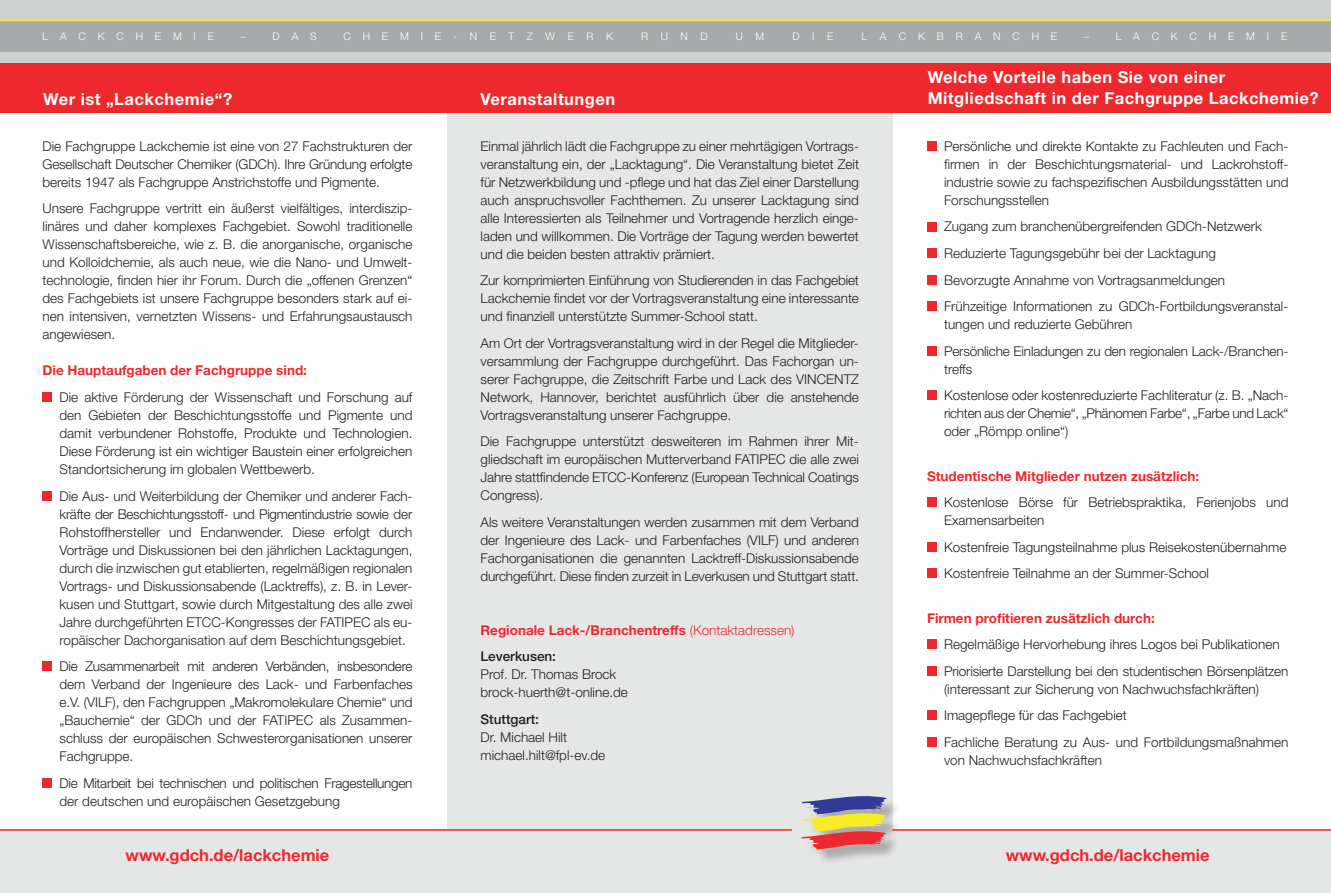
<style>
.page{position:relative;width:1331px;height:893px;background:#fff}
.page>*{position:absolute;margin:0;border:0;box-sizing:border-box;transform-origin:0 0}
.t1{font:700 16.5px/21px "Helvetica Neue";letter-spacing:.03em;color:#fff}
.t2{font:700 16.5px "Helvetica Neue";color:#ee292d}
.t3{font:300 13.5px/18px "Helvetica Neue";color:#231f20;text-align:justify}
.t4{font:700 13.5px/26.5px "Helvetica Neue";color:#ee292d}
.t5{font:300 13.5px/18px "Helvetica Neue";letter-spacing:-.02em;color:#231f20}
.t6{font:500 13.5px "Helvetica Neue";color:#231f20}
.t7{font:300 10.5px "Helvetica Neue";letter-spacing:1.13em;color:#fff}
.t8{font:300 10.5px "Helvetica Neue";letter-spacing:1.2em;color:#fff}
.s1{font-weight:300}
.s2{font-weight:500;color:#231f20}
</style>
<div class="page">
<div style="left:0;top:829px;width:1331px;height:64px;background:#e5e6e6"></div>
<div style="left:447px;top:14px;width:445px;height:879px;background:#e5e6e6"></div>
<div style="left:927px;top:141px;width:9px;height:10px;background:#ee292d"></div>
<div style="left:927px;top:222px;width:9px;height:9px;background:#ee292d"></div>
<div style="left:927px;top:248px;width:9px;height:10px;background:#ee292d"></div>
<div style="left:927px;top:275px;width:9px;height:9px;background:#ee292d"></div>
<div style="left:927px;top:301px;width:9px;height:10px;background:#ee292d"></div>
<div style="left:927px;top:346px;width:9px;height:9px;background:#ee292d"></div>
<div style="left:927px;top:390px;width:9px;height:10px;background:#ee292d"></div>
<div style="left:927px;top:497px;width:9px;height:10px;background:#ee292d"></div>
<div style="left:927px;top:542px;width:9px;height:10px;background:#ee292d"></div>
<div style="left:927px;top:568px;width:9px;height:10px;background:#ee292d"></div>
<div style="left:927px;top:639px;width:9px;height:10px;background:#ee292d"></div>
<div style="left:927px;top:666px;width:9px;height:10px;background:#ee292d"></div>
<div style="left:927px;top:710px;width:9px;height:10px;background:#ee292d"></div>
<div style="left:927px;top:737px;width:9px;height:10px;background:#ee292d"></div>
<div style="left:0;top:21px;width:1331px;height:92px;background:#ee292d"></div>
<div style="left:0;top:0;width:1331px;height:63px;background:#cfd0d0"></div>
<div style="left:0;top:20px;width:1331px;height:32px;background:#a6aaab"></div>
<div style="left:43px;top:392px;width:9px;height:10px;background:#ee292d"></div>
<div style="left:43px;top:491px;width:9px;height:9px;background:#ee292d"></div>
<div style="left:43px;top:661px;width:9px;height:10px;background:#ee292d"></div>
<div style="left:43px;top:778px;width:9px;height:9px;background:#ee292d"></div>
<hr style="left:0;top:20px;width:1331px;height:1px;background:#f8eb2a">
<div style="left:804px;top:798px;width:97px;height:67px;background:#231f20;opacity:.3"></div>
<svg style="left:801px;top:796px;width:85px;height:53px"></svg>
<hr style="left:0;top:829px;width:792px;height:2px;background:#ee292d">
<hr style="left:892px;top:829px;width:439px;height:2px;background:#ee292d">
<p class="t7" style="left:43px;top:30px;width:173px">LACKCHEMIE</p>
<p class="t7" style="left:241px;top:30px;width:7px">–</p>
<p class="t7" style="left:273px;top:30px;width:46px">DAS</p>
<p class="t8" style="left:343px;top:30px;width:271px">CHEMIE-NETZWERK</p>
<p class="t7" style="left:641px;top:30px;width:68px">RUND</p>
<p class="t7" style="left:736px;top:30px;width:30px">U M</p>
<p class="t7" style="left:792px;top:30px;width:42px">DIE</p>
<p class="t7" style="left:861px;top:30px;width:197px">LACKBRANCHE</p>
<p class="t7" style="left:1084px;top:30px;width:7px">–</p>
<p class="t7" style="left:1116px;top:30px;width:173px">LACKCHEMIE</p>
<p class="t1" style="left:43px;top:88px;width:190px">Wer ist „Lackchemie“?</p>
<p class="t1" style="left:480px;top:88px;width:136px">Veranstaltungen</p>
<p class="t3" style="left:43px;top:137px;width:371px">Die Fachgruppe Lackchemie ist eine von 27 Fachstrukturen der Gesellschaft Deutscher Chemiker (GDCh). Ihre Gründung erfolgte bereits 1947 als Fachgruppe Anstrichstoffe und Pigmente.</p>
<p class="t3" style="left:43px;top:199px;width:371px">Unsere Fachgruppe vertritt ein äußerst vielfältiges, interdiszip&shy;linäres und daher komplexes Fachgebiet. Sowohl traditionelle Wissenschaftsbereiche, wie z. B. die anorganische, organische und Kolloidchemie, als auch neue, wie die Nano- und Umwelt&shy;technologie, finden hier ihr Forum. Durch die „offenen Grenzen“ des Fachgebiets ist unsere Fachgruppe besonders stark auf ei&shy;nen intensiven, vernetzten Wissens- und Erfahrungsaustausch angewiesen.</p>
<p class="t4" style="left:43px;top:357px;width:266px">Die Hauptaufgaben der Fachgruppe sind:</p>
<p class="t3" style="left:60px;top:388px;width:354px">Die aktive Förderung der Wissenschaft und Forschung auf den Gebieten der Beschichtungsstoffe und Pigmente und damit verbundener Rohstoffe, Produkte und Technologien.<br>Diese Förderung ist ein wichtiger Baustein einer erfolgreichen Standortsicherung im globalen Wettbewerb.</p>
<p class="t3" style="left:60px;top:486px;width:354px">Die Aus- und Weiterbildung der Chemiker und anderer Fach&shy;kräfte der Beschichtungsstoff- und Pigmentindustrie sowie der Rohstoffhersteller und Endanwender. Diese erfolgt durch Vorträge und Diskussionen bei den jährlichen Lacktagungen, durch die inzwischen gut etablierten, regelmäßigen regionalen Vortrags- und Diskussionsabende (Lacktreffs), z. B. in Lever&shy;kusen und Stuttgart, sowie durch Mitgestaltung des alle zwei Jahre durchgeführten ETCC-Kongresses der FATIPEC als eu&shy;ropäischer Dachorganisation auf dem Beschichtungsgebiet.</p>
<p class="t3" style="left:60px;top:657px;width:354px">Die Zusammenarbeit mit anderen Verbänden, insbesondere dem Verband der Ingenieure des Lack- und Farbenfaches e.V. (VILF), den Fachgruppen „Makromolekulare Chemie“ und „Bauchemie“ der GDCh und der FATIPEC als Zusammen&shy;schluss der europäischen Schwesterorganisationen unserer Fachgruppe.</p>
<p class="t5" style="left:60px;top:773px;width:354px">Die Mitarbeit bei technischen und politischen Fragestellungen der deutschen und europäischen Gesetzgebung</p>
<p class="t3" style="left:480px;top:137px;width:380px">Einmal jährlich lädt die Fachgruppe zu einer mehrtägigen Vortrags&shy;veranstaltung ein, der „Lacktagung“. Die Veranstaltung bietet Zeit für Netzwerkbildung und -pflege und hat das Ziel einer Darstellung auch anspruchsvoller Fachthemen. Zu unserer Lacktagung sind alle Interessierten als Teilnehmer und Vortragende herzlich einge&shy;laden und willkommen. Die Vorträge der Tagung werden bewertet und die beiden besten attraktiv prämiert.</p>
<p class="t3" style="left:480px;top:271px;width:380px">Zur komprimierten Einführung von Studierenden in das Fachgebiet Lackchemie findet vor der Vortragsveranstaltung eine interessante und finanziell unterstützte Summer-School statt.</p>
<p class="t3" style="left:480px;top:334px;width:380px">Am Ort der Vortragsveranstaltung wird in der Regel die Mitglieder&shy;versammlung der Fachgruppe durchgeführt. Das Fachorgan un&shy;serer Fachgruppe, die Zeitschrift Farbe und Lack des VINCENTZ Network, Hannover, berichtet ausführlich über die anstehende Vortragsveranstaltung unserer Fachgruppe.</p>
<p class="t3" style="left:480px;top:432px;width:380px">Die Fachgruppe unterstützt desweiteren im Rahmen ihrer Mit&shy;gliedschaft im europäischen Mutterverband FATIPEC die alle zwei Jahre stattfindende ETCC-Konferenz (European Technical Coatings Congress).</p>
<p class="t3" style="left:480px;top:513px;width:380px">Als weitere Veranstaltungen werden zusammen mit dem Verband der Ingenieure des Lack- und Farbenfaches (VILF) und anderen Fachorganisationen die genannten Lacktreff-Diskussionsabende durchgeführt. Diese finden zurzeit in Leverkusen und Stuttgart statt.</p>
<p class="t4" style="left:480px;top:617px;width:316px">Regionale Lack-/Branchentreffs <span class="s1">(Kontaktadressen)<br></span><span class="s2">Leverkusen:</span></p>
<p class="t3" style="left:480px;top:665px;width:149px">Prof. Dr. Thomas Brock brock-huerth@t-online.de</p>
<p class="t6" style="left:480px;top:711px;width:60px">Stuttgart:</p>
<p class="t3" style="left:480px;top:728px;width:126px">Dr. Michael Hilt michael.hilt@fpl-ev.de</p>
<p class="t1" style="left:928px;top:67px;width:392px">Welche Vorteile haben Sie von einer<br>Mitgliedschaft in der Fachgruppe Lackchemie?</p>
<p class="t3" style="left:944px;top:137px;width:346px;text-align:left">Persönliche und direkte Kontakte zu Fachleuten und Fach&shy;firmen in der Beschichtungsmaterial- und Lackrohstoff&shy;industrie sowie zu fachspezifischen Ausbildungsstätten und Forschungsstellen</p>
<p class="t3" style="left:944px;top:213px;width:346px;line-height:26.5px;text-align:left">Zugang zum branchenübergreifenden GDCh-Netzwerk Reduzierte Tagungsgebühr bei der Lacktagung<br>Bevorzugte Annahme von Vortragsanmeldungen Frühzeitige Informationen zu GDCh-Fortbildungsveranstal-</p>
<p class="t3" style="left:944px;top:311px;width:346px;line-height:26.5px">tungen und reduzierte Gebühren<br>Persönliche Einladungen zu den regionalen Lack-/Branchen-</p>
<p class="t3" style="left:944px;top:355px;width:346px;line-height:26.5px">treffs<br>Kostenlose oder kostenreduzierte Fachliteratur (z. B. „Nach-</p>
<p class="t5" style="left:944px;top:404px;width:346px">richten aus der Chemie“, „Phänomen Farbe“, „Farbe und Lack“ oder „Römpp online“)</p>
<p class="t4" style="left:927px;top:462px;width:274px">Studentische Mitglieder nutzen zusätzlich:</p>
<p class="t3" style="left:944px;top:493px;width:346px">Kostenlose Börse für Betriebspraktika, Ferienjobs und<br>Examensarbeiten</p>
<p class="t3" style="left:944px;top:533px;width:344px;line-height:26.5px">Kostenfreie Tagungsteilnahme plus Reisekostenübernahme<br>Kostenfreie Teilnahme an der Summer-School</p>
<p class="t4" style="left:927px;top:604px;width:229px">Firmen profitieren zusätzlich durch:</p>
<p class="t3" style="left:944px;top:631px;width:346px;line-height:26.5px">Regelmäßige Hervorhebung ihres Logos bei Publikationen<br>Priorisierte Darstellung bei den studentischen Börsenplätzen</p>
<p class="t3" style="left:944px;top:675px;width:346px;line-height:26.5px;text-align:left">(interessant zur Sicherung von Nachwuchsfachkräften)<br>Imagepflege für das Fachgebiet<br>Fachliche Beratung zu Aus- und Fortbildungsmaßnahmen</p>
<p class="t3" style="left:944px;top:750px;width:160px">von Nachwuchsfachkräften</p>
<p class="t2" style="left:126px;top:845px;width:205px">www.gdch.de/lackchemie</p>
<p class="t2" style="left:1006px;top:845px;width:205px">www.gdch.de/lackchemie</p>
</div>
